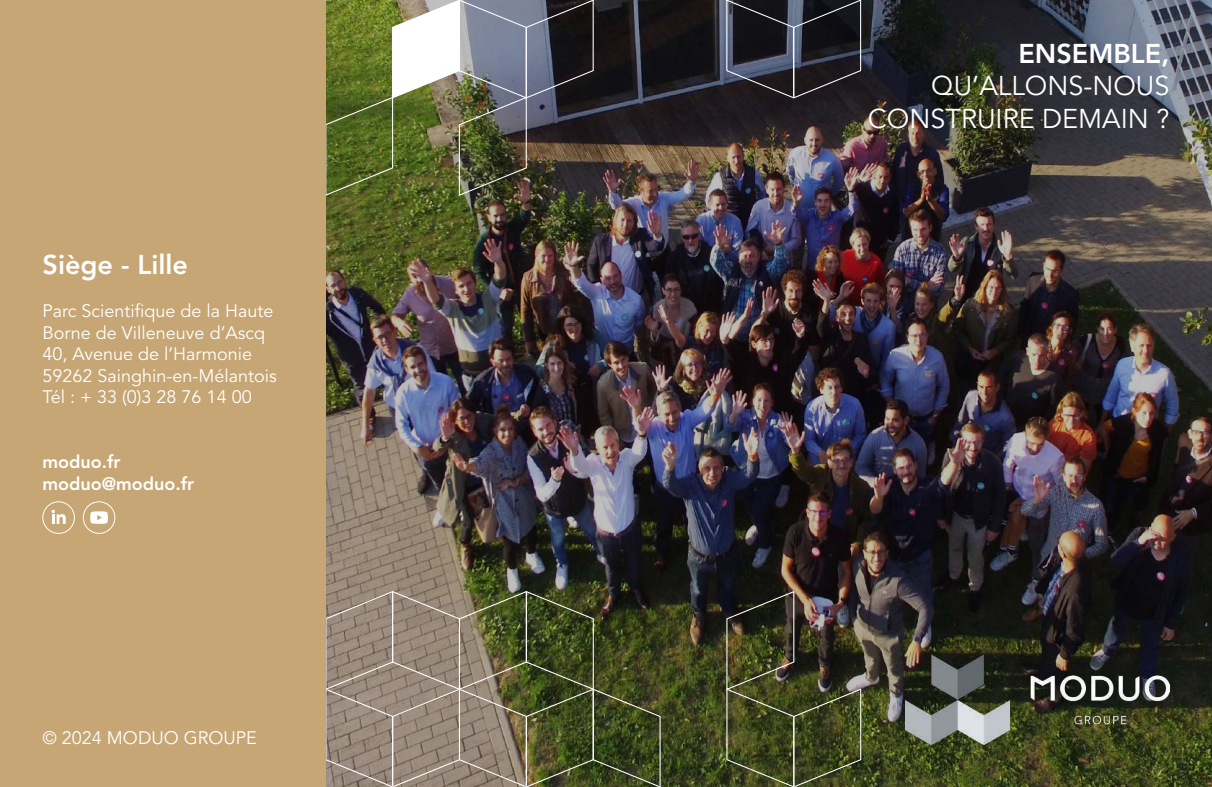
<style>
.page{position:relative;width:1212px;height:787px;background:#fff}
.page>*{position:absolute;margin:0;border:0;box-sizing:border-box;transform-origin:0 0}
.t1{font:27px/32.4px "Avenir LT Std";color:#fff;text-align:right}
.t2{font:800 27px "Avenir LT Std";color:#fff}
.t3{font:18px/21.6px "Avenir LT Std";color:#fff}
.t4{font:800 18px/21.6px "Avenir LT Std";color:#fff}
</style>
<div class="page">
<img style="left:325px;top:0;width:887px;height:787px">
<img style="left:906px;top:654px;width:263px;height:90px">
<svg style="left:659px;top:0;width:203px;height:99px;background:#282830"></svg>
<img style="left:325px;top:0;width:269px;height:197px">
<img style="left:325px;top:590px;width:537px;height:197px">
<div style="left:0;top:0;width:325px;height:787px;background:#c6a674"></div>
<div style="left:43px;top:501px;width:32px;height:32px;border:1px solid #fff;border-radius:50%"></div>
<svg style="left:52px;top:509px;width:14px;height:15px"></svg>
<div style="left:83px;top:501px;width:32px;height:32px;border:1px solid #fff;border-radius:50%"></div>
<svg style="left:90px;top:511px;width:18px;height:13px"></svg>
<h1 class="t2" style="left:43px;top:248px;width:147px">Siège - Lille</h1>
<p class="t3" style="left:43px;top:300px;width:236px">Parc Scientifique de la Haute<br>Borne de Villeneuve d’Ascq<br>40, Avenue de l’Harmonie<br>59262 Sainghin-en-Mélantois<br>Tél : + 33 (0)3 28 76 14 00</p>
<p class="t4" style="left:43px;top:451px;width:153px">moduo.fr moduo@moduo.fr</p>
<p class="t3" style="left:43px;top:728px;width:216px">© 2024 MODUO GROUPE</p>
<h1 class="t2" style="left:1018px;top:38px;width:152px">ENSEMBLE,</h1>
<h1 class="t1" style="left:868px;top:71px;width:303px">QU’ALLONS-NOUS<br>CONSTRUIRE DEMAIN ?</h1>
</div>
